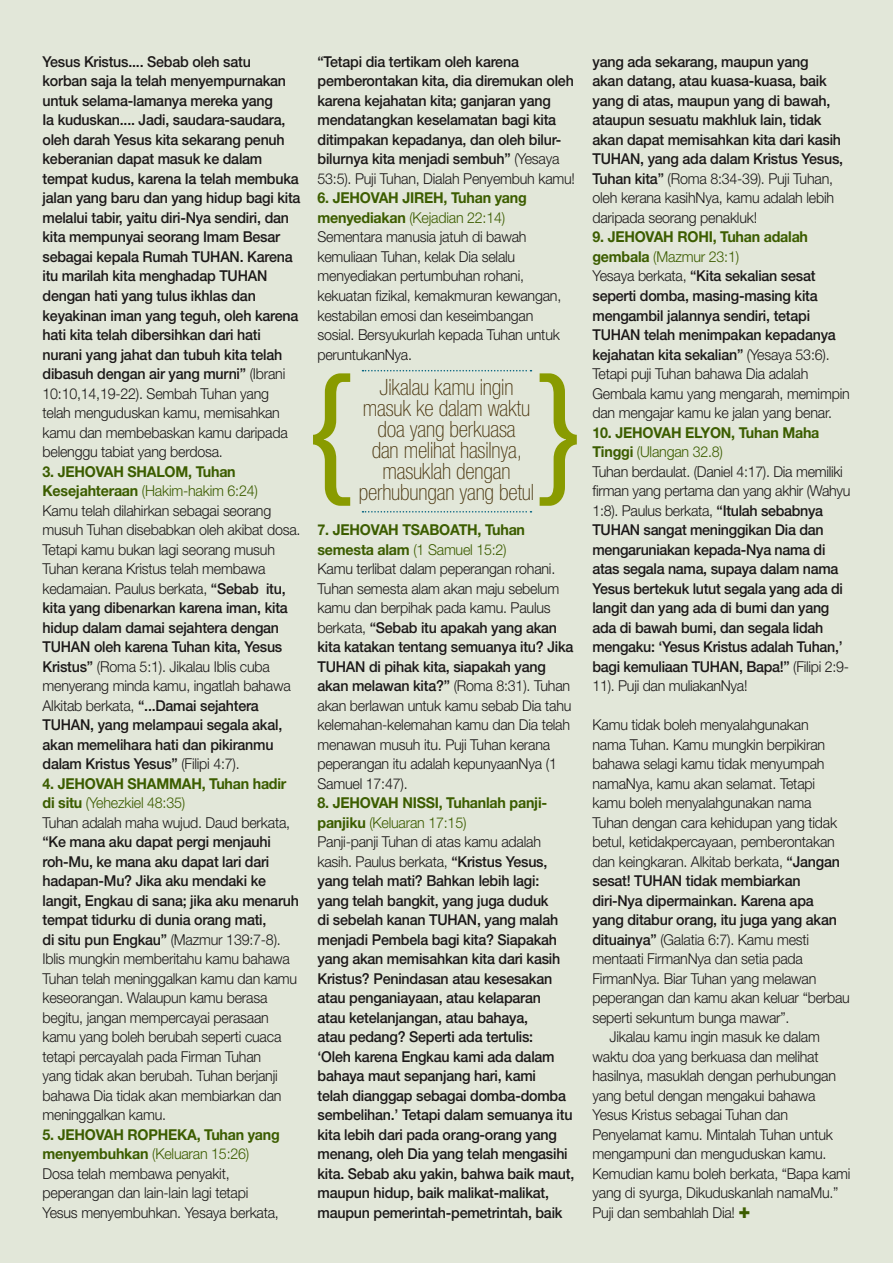
<style>
.page{position:relative;width:893px;height:1263px;background:#e2e7d9}
.page>*{position:absolute;margin:0;border:0;box-sizing:border-box;transform-origin:0 0}
.t1{font:142.5px "Helvetica Neue";color:#899b00}
.t2{font:100 condensed 22.5px/21px "Helvetica Neue";letter-spacing:-.01em;color:#4c3811;text-align:center}
.t3{font:500 15px/19.5px "Helvetica Neue";letter-spacing:-.015em;color:#1b1818;scale:.95 1}
.t4{font:300 15px/19.5px "Helvetica Neue";letter-spacing:-.015em;color:#1b1818;scale:.95 1}
.t5{font:700 15px/19.5px "Helvetica Neue";letter-spacing:-.015em;color:#3c5d00;scale:.95 1}
.s1{font-weight:300}
.s2{font-weight:700;color:#3c5d00}
.s3{color:#3c5d00}
.s4{font-weight:500}
.s5{font-weight:300;color:#1b1818}
.s6{font-weight:300;color:#3c5d00}
.s7{font-weight:800;font-size:21px;color:#3c5d00}
</style>
<div class="page">
<svg style="left:362px;top:370px;width:169px;height:1px"></svg>
<svg style="left:362px;top:511px;width:169px;height:1px"></svg>
<p class="t3" style="left:43px;top:52px;width:273px">Yesus Kristus.... Sebab oleh satu<br>korban saja Ia telah menyempurnakan untuk selama-lamanya mereka yang<br>Ia kuduskan.... Jadi, saudara-saudara, oleh darah Yesus kita sekarang penuh keberanian dapat masuk ke dalam tempat kudus, karena Ia telah membuka jalan yang baru dan yang hidup bagi kita melalui tabir, yaitu diri-Nya sendiri, dan kita mempunyai seorang Imam Besar sebagai kepala Rumah TUHAN. Karena itu marilah kita menghadap TUHAN dengan hati yang tulus ikhlas dan keyakinan iman yang teguh, oleh karena hati kita telah dibersihkan dari hati nurani yang jahat dan tubuh kita telah dibasuh dengan air yang murni” <span class="s1">(Ibrani 10:10,14,19-22). Sembah Tuhan yang telah menguduskan kamu, memisahkan kamu dan membebaskan kamu daripada belenggu tabiat yang berdosa.</span></p>
<p class="t4" style="left:43px;top:461px;width:273px"><span class="s2">3. JEHOVAH SHALOM, Tuhan Kesejahteraan</span> <span class="s3">(Hakim-hakim 6:24)<br></span>Kamu telah dilahirkan sebagai seorang musuh Tuhan disebabkan oleh akibat dosa.<br>Tetapi kamu bukan lagi seorang musuh Tuhan kerana Kristus telah membawa kedamaian. Paulus berkata, <span class="s4">“Sebab itu, kita yang dibenarkan karena iman, kita hidup dalam damai sejahtera dengan TUHAN oleh karena Tuhan kita, Yesus Kristus”</span> (Roma 5:1). Jikalau Iblis cuba menyerang minda kamu, ingatlah bahawa Alkitab berkata, <span class="s4">“...Damai sejahtera TUHAN, yang melampaui segala akal, akan memelihara hati dan pikiranmu dalam Kristus Yesus”</span> (Filipi 4:7).</p>
<p class="t5" style="left:43px;top:773px;width:262px">4. JEHOVAH SHAMMAH, Tuhan hadir di situ <span class="s1">(Yehezkiel 48:35)<br></span><span class="s5">Tuhan adalah maha wujud. Daud berkata,</span></p>
<p class="t4" style="left:43px;top:832px;width:271px"><span class="s4">“Ke mana aku dapat pergi menjauhi roh-Mu, ke mana aku dapat lari dari hadapan-Mu? Jika aku mendaki ke langit, Engkau di sana; jika aku menaruh tempat tidurku di dunia orang mati,<br>di situ pun Engkau”</span> (Mazmur 139:7-8).<br>Iblis mungkin memberitahu kamu bahawa Tuhan telah meninggalkan kamu dan kamu keseorangan. Walaupun kamu berasa begitu, jangan mempercayai perasaan kamu yang boleh berubah seperti cuaca tetapi percayalah pada Firman Tuhan<br>yang tidak akan berubah. Tuhan berjanji bahawa Dia tidak akan membiarkan dan meninggalkan kamu.</p>
<p class="t4" style="left:43px;top:1124px;width:251px"><span class="s2">5. JEHOVAH ROPHEKA, Tuhan yang menyembuhkan</span> <span class="s3">(Keluaran 15:26)<br></span>Dosa telah membawa penyakit, peperangan dan lain-lain lagi tetapi Yesus menyembuhkan. Yesaya berkata,</p>
<p class="t3" style="left:317px;top:52px;width:273px">“Tetapi dia tertikam oleh karena pemberontakan kita, dia diremukan oleh karena kejahatan kita; ganjaran yang mendatangkan keselamatan bagi kita ditimpakan kepadanya, dan oleh bilur&shy;bilurnya kita menjadi sembuh” <span class="s1">(Yesaya 53:5). Puji Tuhan, Dialah Penyembuh kamu!</span></p>
<p class="t4" style="left:317px;top:188px;width:258px"><span class="s2">6. JEHOVAH JIREH, Tuhan yang menyediakan</span> <span class="s3">(Kejadian 22:14)<br></span>Sementara manusia jatuh di bawah kemuliaan Tuhan, kelak Dia selalu menyediakan pertumbuhan rohani, kekuatan fizikal, kemakmuran kewangan, kestabilan emosi dan keseimbangan sosial. Bersyukurlah kepada Tuhan untuk peruntukanNya.</p>
<h1 class="t1" style="left:306px;top:342px;width:49px">{</h1>
<h1 class="t1" style="left:536px;top:342px;width:49px">}</h1>
<h2 class="t2" style="left:363px;top:376px;width:169px">Jikalau kamu ingin masuk ke dalam waktu doa yang berkuasa dan melihat hasilnya, masuklah dengan</h2>
<h2 class="t2" style="left:359px;top:481px;width:177px">perhubungan yang betul</h2>
<p class="t4" style="left:317px;top:520px;width:271px"><span class="s2">7. JEHOVAH TSABOATH, Tuhan semesta alam</span> <span class="s3">(1 Samuel 15:2)<br></span>Kamu terlibat dalam peperangan rohani.<br>Tuhan semesta alam akan maju sebelum kamu dan berpihak pada kamu. Paulus berkata, <span class="s4">“Sebab itu apakah yang akan kita katakan tentang semuanya itu? Jika TUHAN di pihak kita, siapakah yang akan melawan kita?”</span> (Roma 8:31). Tuhan akan berlawan untuk kamu sebab Dia tahu kelemahan-kelemahan kamu dan Dia telah menawan musuh itu. Puji Tuhan kerana peperangan itu adalah kepunyaanNya (1<br>Samuel 17:47).</p>
<p class="t3" style="left:317px;top:793px;width:272px"><span class="s2">8. JEHOVAH NISSI, Tuhanlah panji&shy;panjiku</span> <span class="s6">(Keluaran 17:15)<br></span><span class="s1">Panji-panji Tuhan di atas kamu adalah kasih. Paulus berkata,</span> “Kristus Yesus, yang telah mati? Bahkan lebih lagi: yang telah bangkit, yang juga duduk<br>di sebelah kanan TUHAN, yang malah menjadi Pembela bagi kita? Siapakah yang akan memisahkan kita dari kasih Kristus? Penindasan atau kesesakan atau penganiayaan, atau kelaparan<br>atau ketelanjangan, atau bahaya,<br>atau pedang? Seperti ada tertulis:<br>‘Oleh karena Engkau kami ada dalam bahaya maut sepanjang hari, kami<br>telah dianggap sebagai domba-domba sembelihan.’ Tetapi dalam semuanya itu kita lebih dari pada orang-orang yang menang, oleh Dia yang telah mengasihi kita. Sebab aku yakin, bahwa baik maut, maupun hidup, baik malikat-malikat, maupun pemerintah-pemetrintah, baik</p>
<p class="t3" style="left:592px;top:52px;width:265px">yang ada sekarang, maupun yang akan datang, atau kuasa-kuasa, baik yang di atas, maupun yang di bawah, ataupun sesuatu makhluk lain, tidak akan dapat memisahkan kita dari kasih TUHAN, yang ada dalam Kristus Yesus, Tuhan kita” <span class="s1">(Roma 8:34-39). Puji Tuhan, oleh kerana kasihNya, kamu adalah lebih daripada seorang penakluk!</span></p>
<p class="t3" style="left:592px;top:227px;width:272px"><span class="s2">9. JEHOVAH ROHI, Tuhan adalah gembala</span> <span class="s6">(Mazmur 23:1)<br></span><span class="s1">Yesaya berkata,</span> “Kita sekalian sesat seperti domba, masing-masing kita mengambil jalannya sendiri, tetapi TUHAN telah menimpakan kepadanya kejahatan kita sekalian” <span class="s1">(Yesaya 53:6).<br>Tetapi puji Tuhan bahawa Dia adalah Gembala kamu yang mengarah, memimpin dan mengajar kamu ke jalan yang benar.</span></p>
<p class="t3" style="left:592px;top:422px;width:273px"><span class="s2">10. JEHOVAH ELYON, Tuhan Maha Tinggi</span> <span class="s6">(Ulangan 32.8)<br></span><span class="s1">Tuhan berdaulat. (Daniel 4:17). Dia memiliki firman yang pertama dan yang akhir (Wahyu 1:8). Paulus berkata,</span> “Itulah sebabnya TUHAN sangat meninggikan Dia dan mengaruniakan kepada-Nya nama di atas segala nama, supaya dalam nama Yesus bertekuk lutut segala yang ada di langit dan yang ada di bumi dan yang ada di bawah bumi, dan segala lidah mengaku: ‘Yesus Kristus adalah Tuhan,’ bagi kemuliaan TUHAN, Bapa!” <span class="s1">(Filipi 2:9- 11). Puji dan muliakanNya!</span></p>
<p class="t4" style="left:592px;top:715px;width:229px">Kamu tidak boleh menyalahgunakan</p>
<p class="t4" style="left:592px;top:734px;width:246px">nama Tuhan. Kamu mungkin berpikiran</p>
<p class="t4" style="left:592px;top:754px;width:246px">bahawa selagi kamu tidak menyumpah</p>
<p class="t4" style="left:592px;top:773px;width:236px">namaNya, kamu akan selamat. Tetapi</p>
<p class="t4" style="left:592px;top:793px;width:232px">kamu boleh menyalahgunakan nama</p>
<p class="t4" style="left:592px;top:812px;width:259px">Tuhan dengan cara kehidupan yang tidak</p>
<p class="t4" style="left:592px;top:832px;width:257px">betul, ketidakpercayaan, pemberontakan</p>
<p class="t4" style="left:592px;top:851px;width:262px">dan keingkaran. Alkitab berkata, <span class="s4">“Jangan</span></p>
<p class="t3" style="left:592px;top:871px;width:221px">sesat! TUHAN tidak membiarkan</p>
<p class="t3" style="left:592px;top:890px;width:234px">diri-Nya dipermainkan. Karena apa</p>
<p class="t3" style="left:592px;top:910px;width:259px">yang ditabur orang, itu juga yang akan</p>
<p class="t4" style="left:592px;top:929px;width:230px"><span class="s4">dituainya”</span> (Galatia 6:7). Kamu mesti</p>
<p class="t4" style="left:592px;top:949px;width:223px">mentaati FirmanNya dan setia pada</p>
<p class="t4" style="left:592px;top:968px;width:237px">FirmanNya. Biar Tuhan yang melawan</p>
<p class="t4" style="left:592px;top:988px;width:272px">peperangan dan kamu akan keluar “berbau</p>
<p class="t4" style="left:592px;top:1007px;width:209px">seperti sekuntum bunga mawar”.</p>
<p class="t4" style="left:609px;top:1027px;width:223px">Jikalau kamu ingin masuk ke dalam</p>
<p class="t4" style="left:592px;top:1046px;width:239px">waktu doa yang berkuasa dan melihat</p>
<p class="t4" style="left:592px;top:1066px;width:258px">hasilnya, masuklah dengan perhubungan</p>
<p class="t4" style="left:592px;top:1085px;width:236px">yang betul dengan mengakui bahawa</p>
<p class="t4" style="left:592px;top:1105px;width:207px">Yesus Kristus sebagai Tuhan dan</p>
<p class="t4" style="left:592px;top:1124px;width:255px">Penyelamat kamu. Mintalah Tuhan untuk</p>
<p class="t4" style="left:592px;top:1144px;width:248px">mengampuni dan menguduskan kamu.</p>
<p class="t4" style="left:592px;top:1163px;width:273px">Kemudian kamu boleh berkata, “Bapa kami</p>
<p class="t4" style="left:592px;top:1183px;width:260px">yang di syurga, Dikuduskanlah namaMu.”</p>
<p class="t4" style="left:592px;top:1202px;width:168px">Puji dan sembahlah Dia! <span class="s7">+</span></p>
</div>
